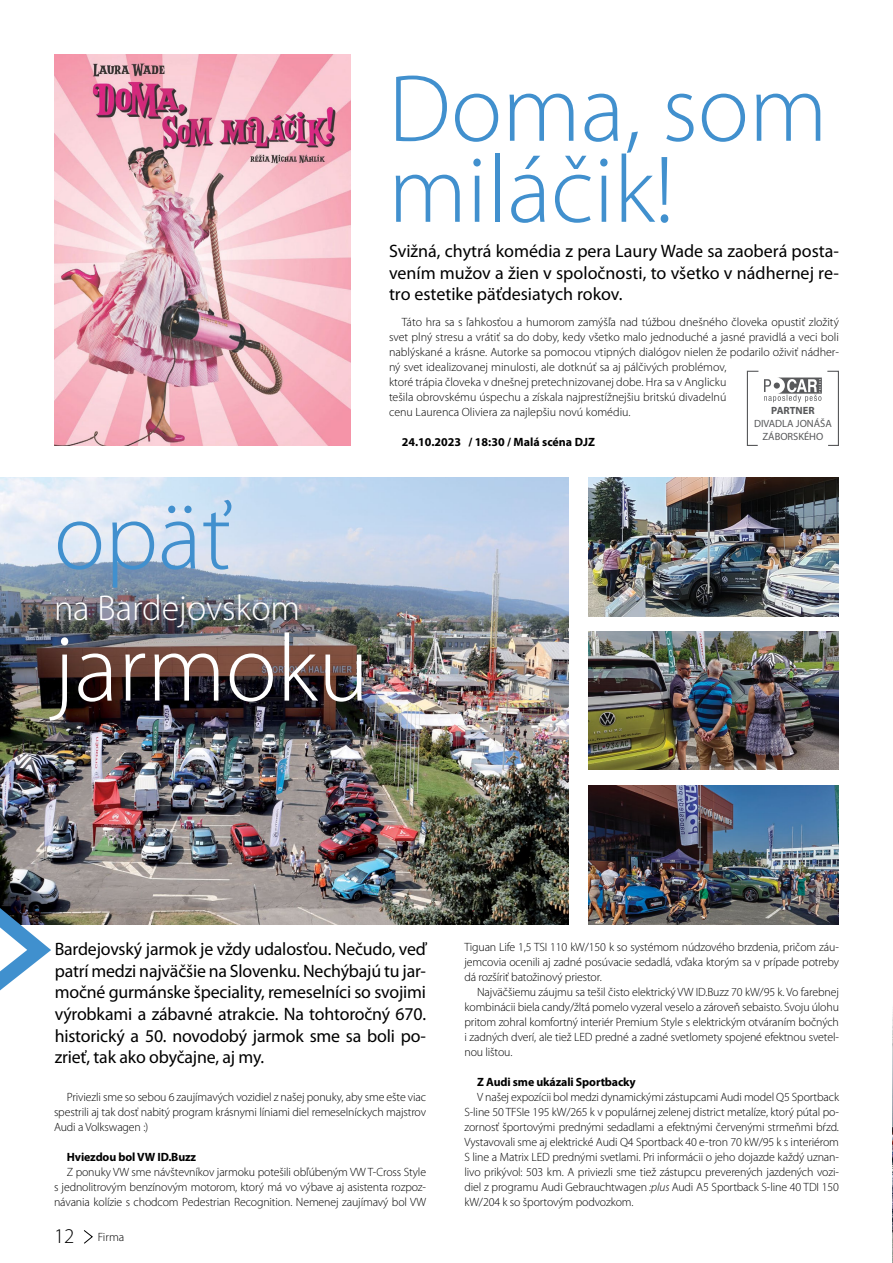
<style>
.page{position:relative;width:893px;height:1263px;background:#fff}
.page>*{position:absolute;margin:0;border:0;box-sizing:border-box;transform-origin:0 0}
.t1{font:300 96px/81px "Myriad Pro";color:#4190ce}
.t2{font:300 96px "Myriad Pro";color:#fff}
.t3{font:300 36px "Myriad Pro";color:#fff}
.t4{font:18px/21.6px "Myriad Pro";letter-spacing:-.01em;color:#000;text-align:justify}
.t5{font:300 12px/15px "Myriad Pro";color:#000;text-align:justify}
.t6{font:700 12px "Myriad Pro";letter-spacing:-.01em;color:#000}
.t7{font:10.5px/12.6px "Myriad Pro";color:#58595b;text-align:center}
.t8{font:700 10.5px "Myriad Pro";color:#58595b}
.s1{font-style:italic}
.s2{font-size:21px}
</style>
<div class="page">
<svg style="left:83px;top:1230px;width:10px;height:14px"></svg>
<img style="left:892px;top:1009px;width:1px;height:254px">
<img style="left:0;top:477px;width:569px;height:447px">
<svg style="left:0;top:908px;width:51px;height:82px"></svg>
<img style="left:54px;top:54px;width:296px;height:392px">
<img style="left:588px;top:477px;width:251px;height:139px">
<img style="left:588px;top:631px;width:251px;height:139px">
<img style="left:588px;top:786px;width:251px;height:138px">
<svg style="left:746px;top:370px;width:93px;height:76px"></svg>
<h1 class="t1" style="left:54px;top:498px;width:180px">opäť</h1>
<h2 class="t3" style="left:54px;top:588px;width:247px">na Bardejovskom</h2>
<h1 class="t2" style="left:54px;top:616px;width:317px">jarmoku</h1>
<h1 class="t1" style="left:388px;top:70px;width:441px">Doma, som miláčik!</h1>
<h3 class="t4" style="left:389px;top:240px;width:451px">Svižná, chytrá komédia z pera Laury Wade sa zaoberá posta&shy;vením mužov a žien v spoločnosti, to všetko v nádhernej re&shy;tro estetike päťdesiatych rokov.</h3>
<p class="t5" style="left:389px;top:314px;width:451px;text-align:left;text-indent:13px">Táto hra sa s ľahkosťou a humorom zamýšľa nad túžbou dnešného človeka opustiť zložitý svet plný stresu a vrátiť sa do doby, kedy všetko malo jednoduché a jasné pravidlá a veci boli nablýskané a krásne. Autorke sa pomocou vtipných dialógov nielen že podarilo oživiť nádher&shy;ný svet idealizovanej minulosti, ale dotknúť sa aj pálčivých problémov,<br>ktoré trápia človeka v dnešnej pretechnizovanej dobe. Hra sa v Anglicku<br>tešila obrovskému úspechu a získala najprestížnejšiu britskú divadelnú<br>cenu Laurenca Oliviera za najlepšiu novú komédiu.</p>
<p class="t6" style="left:402px;top:434px;width:195px">24.10.2023 / 18:30 / Malá scéna DJZ</p>
<p class="t8" style="left:771px;top:404px;width:45px">PARTNER</p>
<p class="t7" style="left:754px;top:417px;width:79px">DIVADLA JONÁŠA<br>ZÁBORSKÉHO</p>
<p class="t4" style="left:55px;top:938px;width:373px">Bardejovský jarmok je vždy udalosťou. Nečudo, veď patrí medzi najväčšie na Slovenku. Nechýbajú tu jar&shy;močné gurmánske špeciality, remeselníci so svojimi výrobkami a zábavné atrakcie. Na tohtoročný 670. historický a 50. novodobý jarmok sme sa boli po&shy;zrieť, tak ako obyčajne, aj my.</p>
<p class="t5" style="left:464px;top:939px;width:376px">Tiguan Life 1,5 TSI 110 kW/150 k so systémom núdzového brzdenia, pričom záu&shy;jemcovia ocenili aj zadné posúvacie sedadlá, vďaka ktorým sa v prípade potreby dá rozšíriť batožinový priestor.</p>
<p class="t5" style="left:464px;top:984px;width:376px;text-indent:13px">Najväčšiemu záujmu sa tešil čisto elektrický VW ID.Buzz 70 kW/95 k. Vo farebnej kombinácii biela candy/žltá pomelo vyzeral veselo a zároveň sebaisto. Svoju úlohu pritom zohral komfortný interiér Premium Style s elektrickým otváraním bočných i zadných dverí, ale tiež LED predné a zadné svetlomety spojené efektnou svetel&shy;nou lištou.</p>
<p class="t6" style="left:477px;top:1074px;width:160px">Z Audi sme ukázali Sportbacky</p>
<p class="t5" style="left:464px;top:1089px;width:376px;text-indent:13px">V našej expozícii bol medzi dynamickými zástupcami Audi model Q5 Sportback S-line 50 TFSIe 195 kW/265 k v populárnej zelenej district metalíze, ktorý pútal po&shy;zornosť športovými prednými sedadlami a efektnými červenými strmeňmi bŕzd.<br>Vystavovali sme aj elektrické Audi Q4 Sportback 40 e-tron 70 kW/95 k s interiérom S line a Matrix LED prednými svetlami. Pri informácii o jeho dojazde každý uznan&shy;livo prikývol: 503 km. A priviezli sme tiež zástupcu preverených jazdených vozi&shy;diel z programu Audi Gebrauchtwagen <span class="s1">:plus</span> Audi A5 Sportback S-line 40 TDI 150 kW/204 k so športovým podvozkom.</p>
<p class="t5" style="left:54px;top:1089px;width:374px;text-indent:13px">Priviezli sme so sebou 6 zaujímavých vozidiel z našej ponuky, aby sme ešte viac spestrili aj tak dosť nabitý program krásnymi líniami diel remeselníckych majstrov Audi a Volkswagen :)</p>
<p class="t6" style="left:67px;top:1149px;width:131px">Hviezdou bol VW ID.Buzz</p>
<p class="t5" style="left:54px;top:1164px;width:374px;text-indent:13px">Z ponuky VW sme návštevníkov jarmoku potešili obľúbeným VW T-Cross Style s jednolitrovým benzínovým motorom, ktorý má vo výbave aj asistenta rozpoz&shy;návania kolízie s chodcom Pedestrian Recognition. Nemenej zaujímavý bol VW</p>
<p class="t5" style="left:54px;top:1230px;width:72px"><span class="s2">12</span> Firma</p>
</div>
